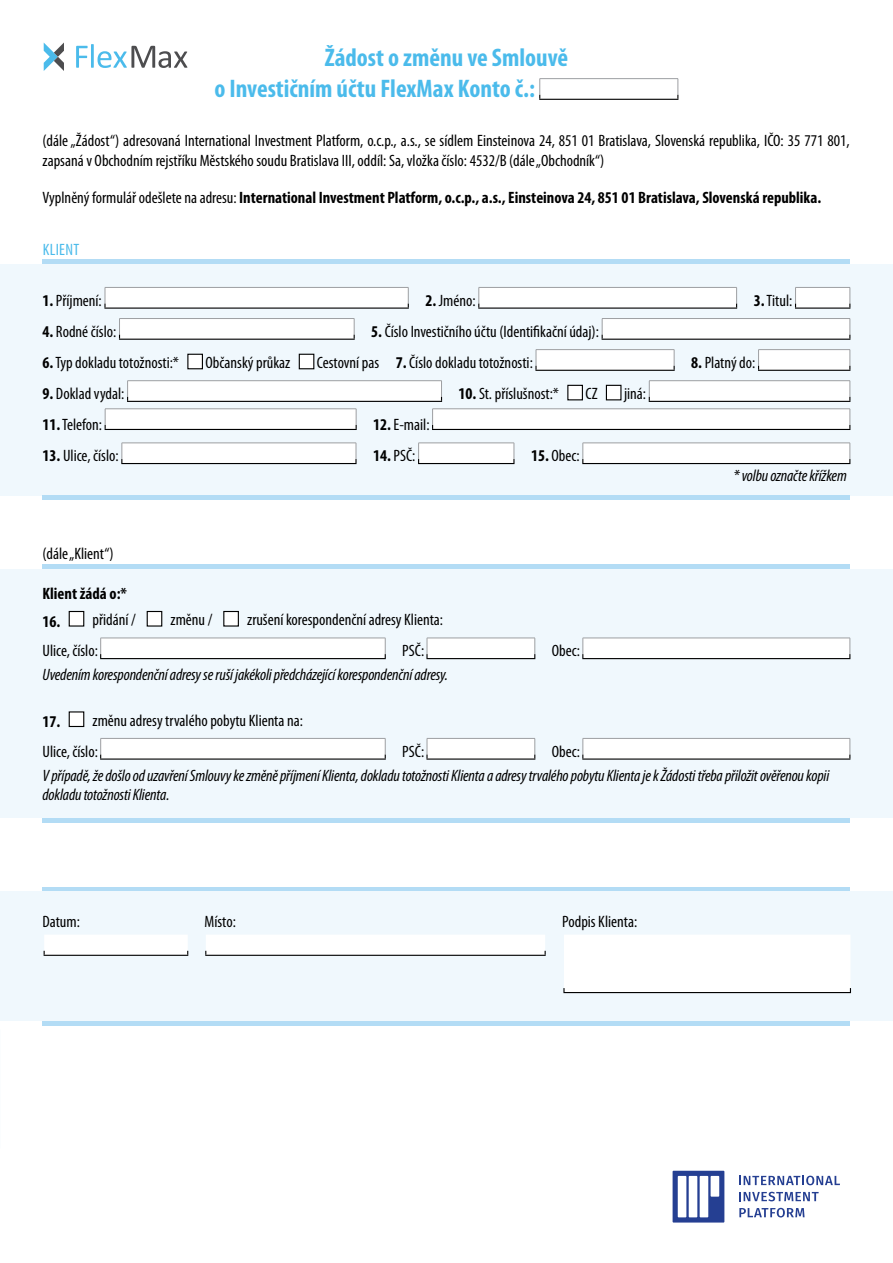
<style>
.page{position:relative;width:893px;height:1263px;background:#fff}
.page>*{position:absolute;margin:0;border:0;box-sizing:border-box;transform-origin:0 0}
.t1{font:700 condensed 25.5px/30.6px "Myriad Pro";color:#4bbbeb}
.t2{font:condensed 16.5px/19.8px "Myriad Pro";color:#000}
.t3{font:italic condensed 16.5px/19.8px "Myriad Pro";letter-spacing:-.01em;color:#000}
.t4{font:700 condensed 16.5px "Myriad Pro";color:#000}
.t5{font:condensed 16.5px "Myriad Pro";letter-spacing:.02em;color:#4bbbeb}
.s1{font-weight:400}
.s2{font-weight:700}
</style>
<div class="page">
<div style="left:0;top:264px;width:893px;height:232px;background:#f0f8fd"></div>
<div style="left:0;top:569px;width:893px;height:249px;background:#f0f8fd"></div>
<hr style="left:43px;top:496px;width:807px;height:4px;background:#b3dcf5">
<div style="left:43px;top:259px;width:807px;height:5px;background:#b3dcf5"></div>
<hr style="left:43px;top:818px;width:807px;height:4px;background:#b3dcf5">
<hr style="left:43px;top:565px;width:807px;height:4px;background:#b3dcf5">
<hr style="left:43px;top:887px;width:807px;height:4px;background:#b3dcf5">
<hr style="left:43px;top:1021px;width:807px;height:4px;background:#b3dcf5">
<div style="left:0;top:891px;width:893px;height:130px;background:#f0f8fd"></div>
<div style="left:563px;top:935px;width:288px;height:57px;background:#fff"></div>
<hr style="left:563px;top:992px;width:288px;height:1px;background:#000">
<div style="left:205px;top:935px;width:341px;height:20px;background:#fff"></div>
<hr style="left:205px;top:955px;width:341px;height:1px;background:#000">
<div style="left:44px;top:935px;width:144px;height:20px;background:#fff"></div>
<hr style="left:44px;top:955px;width:144px;height:1px;background:#000">
<hr style="left:540px;top:78px;width:138px;height:1px;background:#9d9fa2">
<svg style="left:539px;top:79px;width:140px;height:20px"></svg>
<hr style="left:539px;top:99px;width:139px;height:1px;background:#000">
<div style="left:104px;top:287px;width:305px;height:20px;background:#fff"></div>
<hr style="left:104px;top:307px;width:305px;height:2px;background:#000">
<div style="left:478px;top:287px;width:259px;height:20px;background:#fff"></div>
<hr style="left:478px;top:307px;width:259px;height:2px;background:#000">
<svg style="left:795px;top:287px;width:56px;height:21px"></svg>
<hr style="left:795px;top:307px;width:55px;height:2px;background:#000">
<svg style="left:119px;top:318px;width:236px;height:21px"></svg>
<hr style="left:119px;top:339px;width:236px;height:1px;background:#000">
<svg style="left:602px;top:318px;width:249px;height:21px"></svg>
<hr style="left:602px;top:339px;width:248px;height:1px;background:#000">
<div style="left:188px;top:354px;width:14px;height:15px;background:#fff"></div>
<div style="left:187px;top:354px;width:16px;height:15px;border:1px solid #000"></div>
<div style="left:299px;top:354px;width:15px;height:15px;background:#fff"></div>
<div style="left:299px;top:354px;width:15px;height:15px;border:1px solid #000"></div>
<hr style="left:536px;top:349px;width:138px;height:1px;background:#9d9fa2">
<svg style="left:535px;top:350px;width:140px;height:20px"></svg>
<hr style="left:535px;top:370px;width:140px;height:1px;background:#000">
<hr style="left:758px;top:349px;width:92px;height:1px;background:#9d9fa2">
<svg style="left:758px;top:350px;width:93px;height:20px"></svg>
<hr style="left:758px;top:370px;width:92px;height:1px;background:#000">
<hr style="left:127px;top:380px;width:315px;height:1px;background:#9d9fa2">
<svg style="left:127px;top:381px;width:315px;height:20px"></svg>
<hr style="left:127px;top:401px;width:315px;height:1px;background:#000">
<div style="left:568px;top:385px;width:14px;height:15px;background:#fff"></div>
<div style="left:567px;top:385px;width:16px;height:15px;border:1px solid #000"></div>
<div style="left:606px;top:385px;width:15px;height:15px;background:#fff"></div>
<div style="left:606px;top:385px;width:15px;height:15px;border:1px solid #000"></div>
<hr style="left:649px;top:380px;width:201px;height:1px;background:#9d9fa2">
<svg style="left:649px;top:381px;width:202px;height:20px"></svg>
<hr style="left:649px;top:401px;width:201px;height:1px;background:#000">
<hr style="left:105px;top:408px;width:251px;height:1px;background:#9d9fa2">
<svg style="left:105px;top:409px;width:252px;height:20px"></svg>
<hr style="left:105px;top:429px;width:252px;height:1px;background:#000">
<hr style="left:432px;top:408px;width:418px;height:1px;background:#9d9fa2">
<svg style="left:432px;top:409px;width:419px;height:20px"></svg>
<hr style="left:432px;top:429px;width:418px;height:1px;background:#000">
<div style="left:121px;top:443px;width:236px;height:20px;background:#fff"></div>
<hr style="left:121px;top:463px;width:236px;height:1px;background:#000">
<svg style="left:418px;top:443px;width:97px;height:20px"></svg>
<hr style="left:418px;top:463px;width:96px;height:1px;background:#000">
<div style="left:582px;top:443px;width:269px;height:20px;background:#fff"></div>
<hr style="left:582px;top:463px;width:268px;height:1px;background:#000">
<div style="left:69px;top:611px;width:15px;height:15px;background:#fff"></div>
<div style="left:69px;top:611px;width:15px;height:16px;border:1px solid #000"></div>
<div style="left:147px;top:611px;width:15px;height:15px;background:#fff"></div>
<div style="left:147px;top:611px;width:15px;height:16px;border:1px solid #000"></div>
<div style="left:224px;top:611px;width:14px;height:15px;background:#fff"></div>
<div style="left:223px;top:611px;width:16px;height:16px;border:1px solid #000"></div>
<div style="left:100px;top:638px;width:286px;height:20px;background:#fff"></div>
<hr style="left:100px;top:658px;width:286px;height:1px;background:#000">
<svg style="left:426px;top:638px;width:110px;height:21px"></svg>
<hr style="left:426px;top:658px;width:109px;height:1px;background:#000">
<div style="left:582px;top:638px;width:269px;height:21px;background:#fff"></div>
<hr style="left:582px;top:658px;width:268px;height:1px;background:#000">
<div style="left:69px;top:712px;width:15px;height:14px;background:#fff"></div>
<div style="left:69px;top:711px;width:15px;height:16px;border:1px solid #000"></div>
<div style="left:100px;top:738px;width:286px;height:20px;background:#fff"></div>
<hr style="left:100px;top:758px;width:286px;height:2px;background:#000">
<svg style="left:426px;top:738px;width:110px;height:21px"></svg>
<hr style="left:426px;top:758px;width:109px;height:2px;background:#000">
<div style="left:582px;top:738px;width:269px;height:21px;background:#fff"></div>
<hr style="left:582px;top:758px;width:268px;height:2px;background:#000">
<svg style="left:76px;top:44px;width:111px;height:24px"></svg>
<svg style="left:44px;top:43px;width:20px;height:28px"></svg>
<svg style="left:739px;top:1176px;width:101px;height:9px"></svg>
<svg style="left:739px;top:1192px;width:80px;height:9px"></svg>
<svg style="left:739px;top:1208px;width:65px;height:9px"></svg>
<svg style="left:673px;top:1171px;width:51px;height:51px"></svg>
<div style="left:689px;top:1176px;width:8px;height:41px;background:#fff"></div>
<div style="left:700px;top:1176px;width:8px;height:41px;background:#fff"></div>
<div style="left:678px;top:1176px;width:8px;height:41px;background:#fff"></div>
<div style="left:711px;top:1176px;width:8px;height:21px;background:#fff"></div>
<h1 class="t1" style="left:215px;top:42px;width:355px;text-indent:110px">Žádost o změnu ve Smlouvě o Investičním účtu FlexMax Konto č.:</h1>
<p class="t2" style="left:43px;top:131px;width:809px">(dále „Žádost“) adresovaná International Investment Platform, o.c.p., a.s., se sídlem Einsteinova 24, 851 01 Bratislava, Slovenská republika, IČO: 35 771 801, zapsaná v Obchodním rejstříku Městského soudu Bratislava III, oddíl: Sa, vložka číslo: 4532/B (dále „Obchodník“)</p>
<p class="t4" style="left:43px;top:187px;width:780px"><span class="s1">Vyplněný formulář odešlete na adresu:</span> International Investment Platform, o.c.p., a.s., Einsteinova 24, 851 01 Bratislava, Slovenská republika.</p>
<p class="t5" style="left:43px;top:240px;width:38px">KLIENT</p>
<p class="t2" style="left:43px;top:290px;width:61px"><span class="s2">1.</span> Příjmení:</p>
<p class="t2" style="left:425px;top:290px;width:52px"><span class="s2">2.</span> Jméno:</p>
<p class="t2" style="left:754px;top:290px;width:40px"><span class="s2">3.</span> Titul:</p>
<p class="t2" style="left:43px;top:321px;width:75px"><span class="s2">4.</span> Rodné číslo:</p>
<p class="t2" style="left:371px;top:321px;width:229px"><span class="s2">5.</span> Číslo Investičního účtu (Identifikační údaj):</p>
<p class="t2" style="left:43px;top:352px;width:138px"><span class="s2">6.</span> Typ dokladu totožnosti:*</p>
<p class="t2" style="left:206px;top:352px;width:86px">Občanský průkaz</p>
<p class="t2" style="left:317px;top:352px;width:217px">Cestovní pas <span class="s2">7.</span> Číslo dokladu totožnosti:</p>
<p class="t2" style="left:691px;top:352px;width:66px"><span class="s2">8.</span> Platný do:</p>
<p class="t2" style="left:43px;top:383px;width:83px"><span class="s2">9.</span> Doklad vydal:</p>
<p class="t2" style="left:459px;top:383px;width:102px"><span class="s2">10.</span> St. příslušnost:*</p>
<p class="t2" style="left:586px;top:383px;width:14px">CZ</p>
<p class="t2" style="left:624px;top:383px;width:24px">jiná:</p>
<p class="t2" style="left:43px;top:414px;width:61px"><span class="s2">11.</span> Telefon:</p>
<p class="t2" style="left:373px;top:414px;width:58px"><span class="s2">12.</span> E-mail:</p>
<p class="t2" style="left:43px;top:445px;width:78px"><span class="s2">13.</span> Ulice, číslo:</p>
<p class="t2" style="left:373px;top:445px;width:44px"><span class="s2">14.</span> PSČ:</p>
<p class="t2" style="left:531px;top:445px;width:50px"><span class="s2">15.</span> Obec:</p>
<p class="t3" style="left:733px;top:465px;width:115px">* volbu označte křížkem</p>
<p class="t2" style="left:43px;top:544px;width:73px">(dále „Klient“)</p>
<p class="t4" style="left:43px;top:583px;width:86px">Klient žádá o:*</p>
<p class="t2" style="left:43px;top:609px;width:95px"><span class="s2">16.</span> přidání /</p>
<p class="t2" style="left:171px;top:609px;width:43px">změnu /</p>
<p class="t2" style="left:247px;top:609px;width:197px">zrušení korespondenční adresy Klienta:</p>
<p class="t2" style="left:43px;top:641px;width:57px">Ulice, číslo:</p>
<p class="t2" style="left:402px;top:641px;width:23px">PSČ:</p>
<p class="t2" style="left:552px;top:641px;width:30px">Obec:</p>
<p class="t3" style="left:43px;top:665px;width:407px">Uvedením korespondenční adresy se ruší jakékoli předcházející korespondenční adresy.</p>
<p class="t2" style="left:43px;top:704px;width:262px;line-height:31px"><span class="s2">17.</span> změnu adresy trvalého pobytu Klienta na:<br>Ulice, číslo:</p>
<p class="t2" style="left:402px;top:741px;width:23px">PSČ:</p>
<p class="t2" style="left:552px;top:741px;width:30px">Obec:</p>
<p class="t3" style="left:43px;top:765px;width:788px">V případě, že došlo od uzavření Smlouvy ke změně příjmení Klienta, dokladu totožnosti Klienta a adresy trvalého pobytu Klienta je k Žádosti třeba přiložit ověřenou kopii dokladu totožnosti Klienta.</p>
<p class="t2" style="left:43px;top:912px;width:39px">Datum:</p>
<p class="t2" style="left:205px;top:912px;width:33px">Místo:</p>
<p class="t2" style="left:562px;top:912px;width:76px">Podpis Klienta:</p>
</div>
